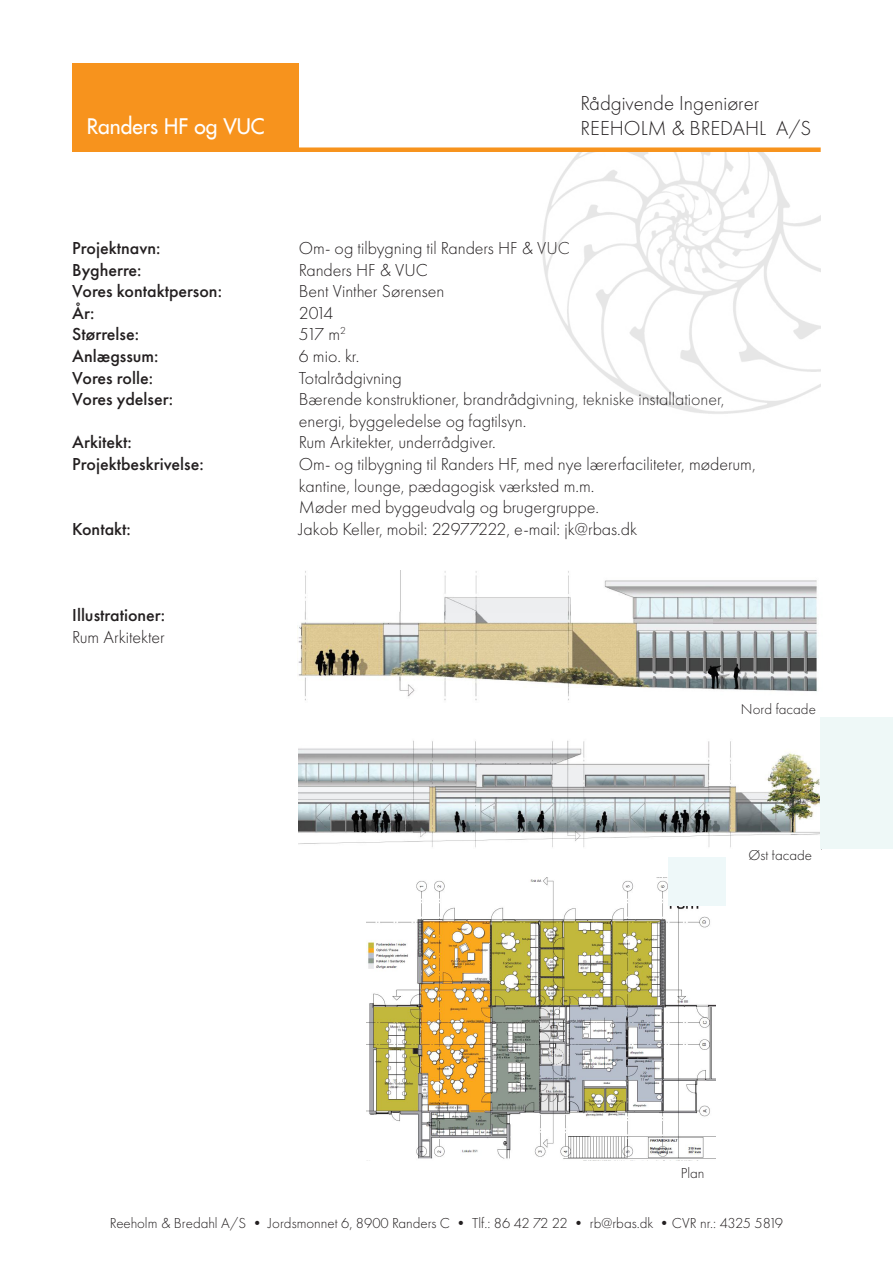
<style>
.page{position:relative;width:893px;height:1263px;background:#fff}
.page>*{position:absolute;margin:0;border:0;box-sizing:border-box;transform-origin:0 0}
.t1{font:300 21px "Futura PT";color:#231f20}
.t2{font:21px "Futura LT";color:#fff}
.t3{font:300 18px "Futura PT";color:#231f20}
.t4{font:500 18px/21.6px "Futura PT";color:#231f20}
.t5{font:300 15px "Futura PT";color:#231f20}
</style>
<div class="page">
<img style="left:298px;top:571px;width:519px;height:130px">
<img style="left:366px;top:878px;width:349px;height:281px">
<img style="left:299px;top:718px;width:522px;height:131px">
<div style="left:821px;top:718px;width:72px;height:131px;background:#eef8f7"></div>
<div style="left:668px;top:857px;width:58px;height:49px;background:#eef8f9"></div>
<img style="left:542px;top:152px;width:279px;height:262px">
<div style="left:72px;top:64px;width:227px;height:88px;background:#f7931d"></div>
<div style="left:298px;top:147px;width:523px;height:5px;background:#f7931d"></div>
<p class="t1" style="left:580px;top:91px;width:180px">Rådgivende Ingeniører</p>
<p class="t2" style="left:87px;top:112px;width:180px">Randers HF og VUC</p>
<p class="t1" style="left:580px;top:116px;width:232px">REEHOLM &amp; BREDAHL A/S</p>
<p class="t4" style="left:72px;top:237px;width:90px">Projektnavn:</p>
<p class="t4" style="left:72px;top:259px;width:71px">Bygherre:</p>
<p class="t4" style="left:72px;top:280px;width:151px">Vores kontaktperson:<br>År:<br>Størrelse:<br>Anlægssum:</p>
<p class="t4" style="left:72px;top:367px;width:82px">Vores rolle:</p>
<p class="t4" style="left:72px;top:388px;width:102px">Vores ydelser:</p>
<p class="t4" style="left:72px;top:432px;width:61px">Arkitekt:</p>
<p class="t4" style="left:72px;top:453px;width:133px">Projektbeskrivelse:</p>
<p class="t4" style="left:72px;top:518px;width:60px">Kontakt:</p>
<p class="t4" style="left:72px;top:604px;width:94px">Illustrationer:</p>
<p class="t3" style="left:72px;top:627px;width:94px">Rum Arkitekter</p>
<p class="t3" style="left:299px;top:238px;width:273px">Om- og tilbygning til Randers HF &amp; VUC</p>
<p class="t3" style="left:299px;top:259px;width:131px">Randers HF &amp; VUC</p>
<p class="t3" style="left:299px;top:281px;width:147px">Bent Vinther Sørensen</p>
<p class="t3" style="left:299px;top:303px;width:36px">2014</p>
<p class="t3" style="left:299px;top:324px;width:49px">517 m<sup>2</sup></p>
<p class="t3" style="left:299px;top:346px;width:62px">6 mio. kr.</p>
<p class="t3" style="left:299px;top:367px;width:104px">Totalrådgivning</p>
<p class="t3" style="left:299px;top:389px;width:427px">Bærende konstruktioner, brandrådgivning, tekniske installationer,</p>
<p class="t3" style="left:299px;top:411px;width:229px">energi, byggeledelse og fagtilsyn.</p>
<p class="t3" style="left:299px;top:432px;width:199px">Rum Arkitekter, underrådgiver.</p>
<p class="t3" style="left:299px;top:454px;width:458px">Om- og tilbygning til Randers HF, med nye lærerfaciliteter, møderum,</p>
<p class="t3" style="left:299px;top:475px;width:297px">kantine, lounge, pædagogisk værksted m.m.</p>
<p class="t3" style="left:299px;top:497px;width:302px">Møder med byggeudvalg og brugergruppe.</p>
<p class="t3" style="left:299px;top:519px;width:340px">Jakob Keller, mobil: 22977222, e-mail: jk@rbas.dk</p>
<p class="t5" style="left:741px;top:700px;width:76px">Nord facade</p>
<p class="t5" style="left:748px;top:846px;width:65px">Øst facade</p>
<p class="t5" style="left:681px;top:1164px;width:25px">Plan</p>
<p class="t5" style="left:110px;top:1214px;width:674px">Reeholm &amp; Bredahl A/S • Jordsmonnet 6, 8900 Randers C • Tlf.: 86 42 72 22 • rb@rbas.dk •CVR nr.: 4325 5819</p>
</div>
